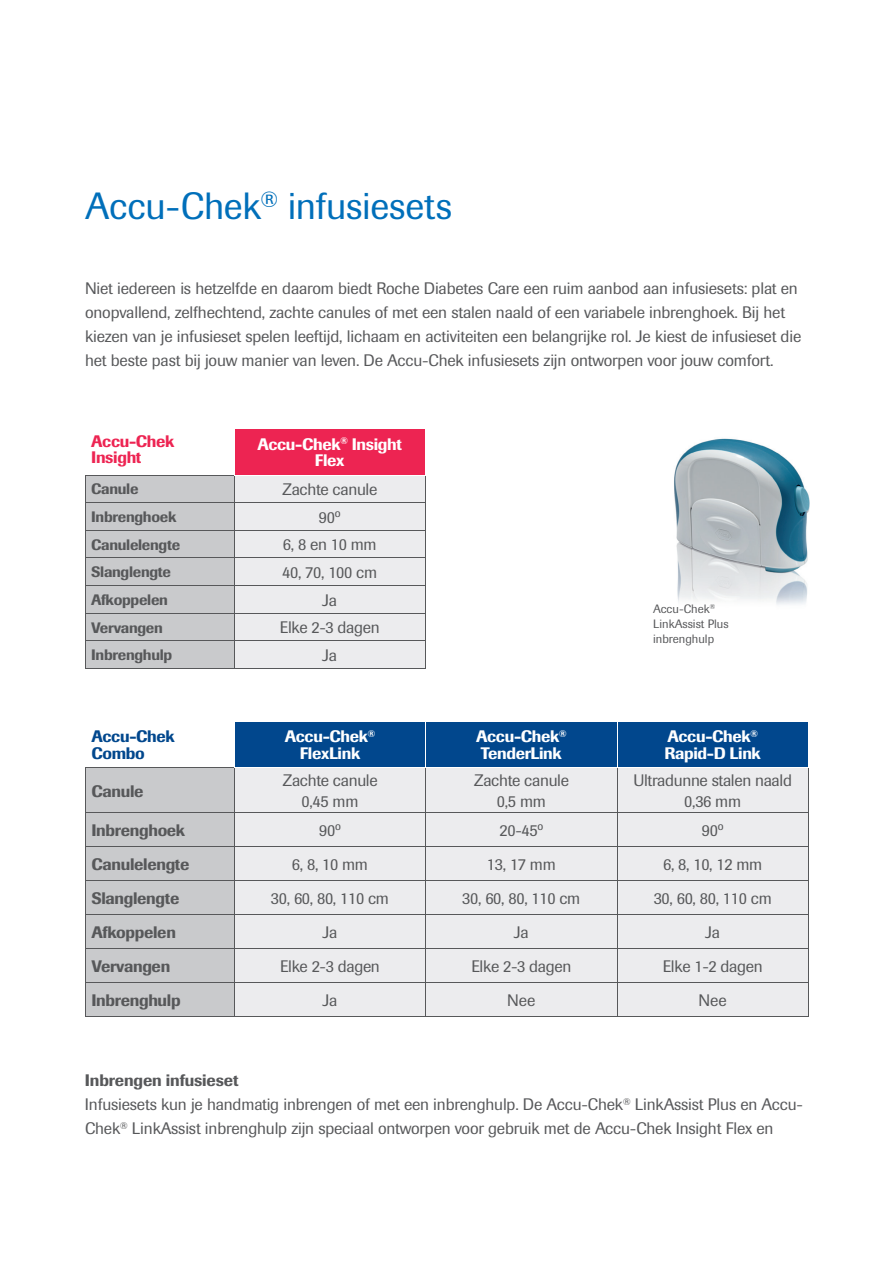
<style>
.page{position:relative;width:893px;height:1263px;background:#fff}
.page>*{position:absolute;margin:0;border:0;box-sizing:border-box;transform-origin:0 0}
.t1{font:37.5px "Imago Pro";letter-spacing:-.01em;color:#006fba}
.t2{font:16.5px/24px "Imago Pro";letter-spacing:-.01em;color:#57585a;text-align:center}
.t3{font:500 16.5px/16.5px "Imago Pro";letter-spacing:-.02em;color:#fff;text-align:center}
.t4{font:500 16.5px "Imago Pro";letter-spacing:-.02em;color:#57585a}
.t5{font:500 16.5px/16.5px "Imago Pro";letter-spacing:-.02em;color:#ed2452}
.t6{font:500 16.5px/16.5px "Imago Pro";letter-spacing:-.02em;color:#01478d}
.t7{font:500 15px "Imago Pro";letter-spacing:-.02em;color:#57585a}
.t8{font:12px/15px "Imago Pro";color:#57585a}
.s1{font-weight:500}
</style>
<div class="page">
<img style="left:674px;top:438px;width:136px;height:167px">
<div style="left:234px;top:428px;width:191px;height:47px;background:#ed2452"></div>
<svg style="left:85px;top:475px;width:341px;height:193px;background:#d7d7d9"></svg>
<hr style="left:85px;top:668px;width:149px;height:1px;background:#57585a">
<hr style="left:234px;top:668px;width:191px;height:1px;background:#57585a">
<hr style="left:234px;top:428px;width:191px;height:1px;background:#fff">
<hr style="left:234px;top:428px;width:1px;height:47px;background:#fff">
<hr style="left:234px;top:475px;width:191px;height:1px;background:#fff">
<svg style="left:86px;top:722px;width:722px;height:295px;background:#829cb7"></svg>
<div style="left:235px;top:769px;width:573px;height:248px;background:#ececee"></div>
<hr style="left:85px;top:768px;width:149px;height:1px;background:#57585a">
<hr style="left:85px;top:768px;width:1px;height:45px;background:#57585a">
<hr style="left:234px;top:768px;width:1px;height:45px;background:#57585a">
<hr style="left:426px;top:768px;width:1px;height:45px;background:#57585a">
<hr style="left:617px;top:768px;width:1px;height:45px;background:#57585a">
<hr style="left:808px;top:768px;width:1px;height:45px;background:#57585a">
<hr style="left:85px;top:813px;width:149px;height:1px;background:#57585a">
<hr style="left:85px;top:813px;width:1px;height:34px;background:#57585a">
<hr style="left:234px;top:813px;width:192px;height:1px;background:#57585a">
<hr style="left:234px;top:813px;width:1px;height:34px;background:#57585a">
<hr style="left:426px;top:813px;width:191px;height:1px;background:#57585a">
<hr style="left:426px;top:813px;width:1px;height:34px;background:#57585a">
<hr style="left:617px;top:813px;width:191px;height:1px;background:#57585a">
<hr style="left:617px;top:813px;width:1px;height:34px;background:#57585a">
<hr style="left:808px;top:813px;width:1px;height:34px;background:#57585a">
<hr style="left:85px;top:847px;width:149px;height:1px;background:#57585a">
<hr style="left:85px;top:847px;width:1px;height:34px;background:#57585a">
<hr style="left:234px;top:847px;width:192px;height:1px;background:#57585a">
<hr style="left:234px;top:847px;width:1px;height:34px;background:#57585a">
<hr style="left:426px;top:847px;width:191px;height:1px;background:#57585a">
<hr style="left:426px;top:847px;width:1px;height:34px;background:#57585a">
<hr style="left:617px;top:847px;width:191px;height:1px;background:#57585a">
<hr style="left:617px;top:847px;width:1px;height:34px;background:#57585a">
<hr style="left:808px;top:847px;width:1px;height:34px;background:#57585a">
<hr style="left:85px;top:881px;width:149px;height:1px;background:#57585a">
<hr style="left:85px;top:881px;width:1px;height:34px;background:#57585a">
<hr style="left:234px;top:881px;width:192px;height:1px;background:#57585a">
<hr style="left:234px;top:881px;width:1px;height:34px;background:#57585a">
<hr style="left:426px;top:881px;width:191px;height:1px;background:#57585a">
<hr style="left:426px;top:881px;width:1px;height:34px;background:#57585a">
<hr style="left:617px;top:881px;width:191px;height:1px;background:#57585a">
<hr style="left:617px;top:881px;width:1px;height:34px;background:#57585a">
<hr style="left:808px;top:881px;width:1px;height:34px;background:#57585a">
<hr style="left:85px;top:915px;width:149px;height:1px;background:#57585a">
<hr style="left:85px;top:915px;width:1px;height:34px;background:#57585a">
<hr style="left:234px;top:915px;width:192px;height:1px;background:#57585a">
<hr style="left:234px;top:915px;width:1px;height:34px;background:#57585a">
<hr style="left:426px;top:915px;width:191px;height:1px;background:#57585a">
<hr style="left:426px;top:915px;width:1px;height:34px;background:#57585a">
<hr style="left:617px;top:915px;width:191px;height:1px;background:#57585a">
<hr style="left:617px;top:915px;width:1px;height:34px;background:#57585a">
<hr style="left:808px;top:915px;width:1px;height:34px;background:#57585a">
<hr style="left:85px;top:949px;width:149px;height:1px;background:#57585a">
<hr style="left:85px;top:949px;width:1px;height:34px;background:#57585a">
<hr style="left:234px;top:949px;width:192px;height:1px;background:#57585a">
<hr style="left:234px;top:949px;width:1px;height:34px;background:#57585a">
<hr style="left:426px;top:949px;width:191px;height:1px;background:#57585a">
<hr style="left:426px;top:949px;width:1px;height:34px;background:#57585a">
<hr style="left:617px;top:949px;width:191px;height:1px;background:#57585a">
<hr style="left:617px;top:949px;width:1px;height:34px;background:#57585a">
<hr style="left:808px;top:949px;width:1px;height:34px;background:#57585a">
<hr style="left:85px;top:983px;width:149px;height:1px;background:#57585a">
<hr style="left:85px;top:983px;width:1px;height:34px;background:#57585a">
<hr style="left:234px;top:983px;width:192px;height:1px;background:#57585a">
<hr style="left:234px;top:983px;width:1px;height:34px;background:#57585a">
<hr style="left:426px;top:983px;width:191px;height:1px;background:#57585a">
<hr style="left:426px;top:983px;width:1px;height:34px;background:#57585a">
<hr style="left:617px;top:983px;width:191px;height:1px;background:#57585a">
<hr style="left:617px;top:983px;width:1px;height:34px;background:#57585a">
<hr style="left:808px;top:983px;width:1px;height:34px;background:#57585a">
<hr style="left:85px;top:1017px;width:149px;height:1px;background:#57585a">
<hr style="left:234px;top:1017px;width:192px;height:1px;background:#57585a">
<hr style="left:426px;top:1017px;width:191px;height:1px;background:#57585a">
<hr style="left:617px;top:1017px;width:191px;height:1px;background:#57585a">
<hr style="left:234px;top:721px;width:1px;height:47px;background:#fff">
<hr style="left:426px;top:721px;width:1px;height:47px;background:#fff">
<hr style="left:617px;top:721px;width:1px;height:47px;background:#fff">
<hr style="left:234px;top:768px;width:192px;height:1px;background:#fff">
<hr style="left:426px;top:768px;width:191px;height:1px;background:#fff">
<hr style="left:617px;top:768px;width:191px;height:1px;background:#fff">
<h1 class="t1" style="left:85px;top:182px;width:369px">Accu-Chek<sup>®</sup> infusiesets</h1>
<p class="t2" style="left:85px;top:276px;width:718px;text-align:left">Niet iedereen is hetzelfde en daarom biedt Roche Diabetes Care een ruim aanbod aan infusiesets: plat en onopvallend, zelfhechtend, zachte canules of met een stalen naald of een variabele inbrenghoek. Bij het kiezen van je infusieset spelen leeftijd, lichaam en activiteiten een belangrijke rol. Je kiest de infusieset die het beste past bij jouw manier van leven. De Accu-Chek infusiesets zijn ontworpen voor jouw comfort.</p>
<p class="t5" style="left:91px;top:432px;width:85px">Accu-Chek<br>Insight</p>
<p class="t3" style="left:257px;top:435px;width:146px">Accu-Chek<sup>®</sup> Insight<br>Flex</p>
<p class="t7" style="left:91px;top:479px;width:49px">Canule</p>
<p class="t2" style="left:282px;top:477px;width:97px">Zachte canule</p>
<p class="t7" style="left:91px;top:507px;width:87px">Inbrenghoek</p>
<p class="t2" style="left:319px;top:505px;width:23px">90º</p>
<p class="t7" style="left:91px;top:535px;width:91px">Canulelengte</p>
<p class="t2" style="left:283px;top:532px;width:95px">6, 8 en 10 mm</p>
<p class="t7" style="left:91px;top:562px;width:81px">Slanglengte</p>
<p class="t2" style="left:282px;top:560px;width:96px">40, 70, 100 cm</p>
<p class="t7" style="left:91px;top:590px;width:78px">Afkoppelen</p>
<p class="t2" style="left:322px;top:588px;width:16px">Ja</p>
<p class="t7" style="left:91px;top:618px;width:73px">Vervangen</p>
<p class="t2" style="left:280px;top:615px;width:101px">Elke 2-3 dagen</p>
<p class="t7" style="left:91px;top:645px;width:83px">Inbrenghulp</p>
<p class="t2" style="left:322px;top:643px;width:16px">Ja</p>
<p class="t8" style="left:653px;top:601px;width:77px">Accu-Chek<sup>®<br></sup>LinkAssist Plus inbrenghulp</p>
<p class="t6" style="left:92px;top:728px;width:85px">Accu-Chek<br>Combo</p>
<p class="t3" style="left:285px;top:728px;width:92px">Accu-Chek<sup>®<br></sup>FlexLink</p>
<p class="t3" style="left:476px;top:728px;width:92px;text-align:left">Accu-Chek<sup>®<br></sup>TenderLink</p>
<p class="t3" style="left:664px;top:728px;width:98px;text-align:left">Accu-Chek<sup>®<br></sup>Rapid-D Link</p>
<p class="t4" style="left:92px;top:780px;width:54px">Canule</p>
<p class="t2" style="left:282px;top:770px;width:97px;line-height:20.5px">Zachte canule<br>0,45 mm</p>
<p class="t2" style="left:474px;top:770px;width:97px;line-height:20.5px">Zachte canule<br>0,5 mm</p>
<p class="t2" style="left:633px;top:770px;width:160px;line-height:20.5px">Ultradunne stalen naald<br>0,36 mm</p>
<p class="t4" style="left:91px;top:819px;width:95px">Inbrenghoek</p>
<p class="t2" style="left:319px;top:818px;width:23px">90º</p>
<p class="t2" style="left:499px;top:818px;width:45px">20-45º</p>
<p class="t2" style="left:702px;top:818px;width:23px">90º</p>
<p class="t4" style="left:91px;top:853px;width:99px">Canulelengte</p>
<p class="t2" style="left:292px;top:852px;width:78px">6, 8, 10 mm</p>
<p class="t2" style="left:487px;top:852px;width:70px">13, 17 mm</p>
<p class="t2" style="left:663px;top:852px;width:101px">6, 8, 10, 12 mm</p>
<p class="t4" style="left:91px;top:887px;width:89px">Slanglengte</p>
<p class="t2" style="left:271px;top:886px;width:120px">30, 60, 80, 110 cm</p>
<p class="t2" style="left:462px;top:886px;width:120px">30, 60, 80, 110 cm</p>
<p class="t2" style="left:654px;top:886px;width:120px">30, 60, 80, 110 cm</p>
<p class="t4" style="left:91px;top:921px;width:86px">Afkoppelen</p>
<p class="t2" style="left:323px;top:920px;width:16px">Ja</p>
<p class="t2" style="left:514px;top:920px;width:16px">Ja</p>
<p class="t2" style="left:705px;top:920px;width:16px">Ja</p>
<p class="t4" style="left:91px;top:956px;width:80px">Vervangen</p>
<p class="t2" style="left:280px;top:954px;width:101px">Elke 2-3 dagen</p>
<p class="t2" style="left:471px;top:954px;width:101px">Elke 2-3 dagen</p>
<p class="t2" style="left:663px;top:954px;width:101px">Elke 1-2 dagen</p>
<p class="t4" style="left:91px;top:990px;width:91px">Inbrenghulp</p>
<p class="t2" style="left:323px;top:988px;width:16px">Ja</p>
<p class="t2" style="left:507px;top:988px;width:30px">Nee</p>
<p class="t2" style="left:699px;top:988px;width:30px">Nee</p>
<p class="t2" style="left:85px;top:1068px;width:719px;text-align:left"><span class="s1">Inbrengen infusieset<br></span>Infusiesets kun je handmatig inbrengen of met een inbrenghulp. De Accu-Chek<sup>®</sup> LinkAssist Plus en Accu-<br>Chek<sup>®</sup> LinkAssist inbrenghulp zijn speciaal ontworpen voor gebruik met de Accu-Chek Insight Flex en</p>
</div>
